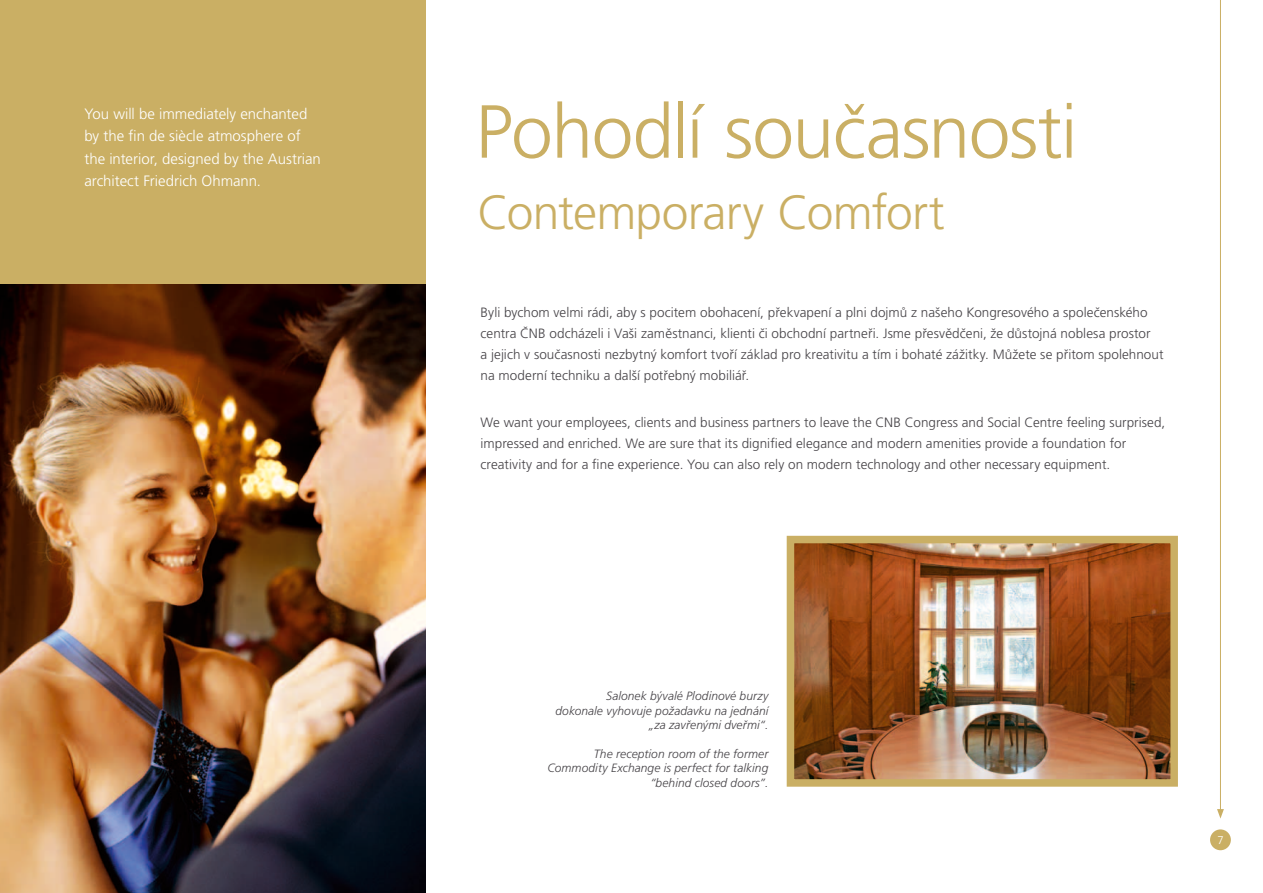
<style>
.page{position:relative;width:1263px;height:893px;background:#fff}
.page>*{position:absolute;margin:0;border:0;box-sizing:border-box;transform-origin:0 0}
.t1{font:300 75px "Frutiger CE";letter-spacing:-.02em;color:#caaf64}
.t2{font:300 48px "Frutiger CE";letter-spacing:-.015em;color:#caaf64}
.t3{font:300 15px/22.5px "Frutiger CE";color:#fff}
.t4{font:300 13.5px/21px "Frutiger CE";letter-spacing:.005em;color:#464347}
.t5{font:italic 300 12px/14.4px "Frutiger CE";letter-spacing:.005em;color:#464347;text-align:right}
.t6{font:300 11.25px "Frutiger CE";color:#fff}
</style>
<div class="page">
<div style="left:0;top:0;width:425px;height:893px;background:#caaf64"></div>
<img style="left:0;top:285px;width:425px;height:608px">
<div style="left:1210px;top:829px;width:21px;height:21px;background:#caaf64;border-radius:50%"></div>
<hr style="left:1220px;top:0;width:1px;height:811px;background:#caaf64">
<svg style="left:1217px;top:809px;width:7px;height:10px"></svg>
<img style="left:796px;top:545px;width:373px;height:233px">
<div style="left:787px;top:536px;width:391px;height:251px;border:8px solid #caaf64"></div>
<p class="t3" style="left:84px;top:102px;width:238px">You will be immediately enchanted by the fin de siècle atmosphere of the interior, designed by the Austrian architect Friedrich Ohmann.</p>
<h1 class="t1" style="left:475px;top:89px;width:604px">Pohodlí současnosti</h1>
<h2 class="t2" style="left:477px;top:185px;width:469px">Contemporary Comfort</h2>
<p class="t4" style="left:481px;top:301px;width:684px">Byli bychom velmi rádi, aby s pocitem obohacení, překvapení a plni dojmů z našeho Kongresového a společenského centra ČNB odcházeli i Vaši zaměstnanci, klienti či obchodní partneři. Jsme přesvědčeni, že důstojná noblesa prostor<br>a jejich v současnosti nezbytný komfort tvoří základ pro kreativitu a tím i bohaté zážitky. Můžete se přitom spolehnout na moderní techniku a další potřebný mobiliář.</p>
<p class="t4" style="left:481px;top:412px;width:686px">We want your employees, clients and business partners to leave the CNB Congress and Social Centre feeling surprised, impressed and enriched. We are sure that its dignified elegance and modern amenities provide a foundation for creativity and for a fine experience. You can also rely on modern technology and other necessary equipment.</p>
<p class="t5" style="left:555px;top:689px;width:214px">Salonek bývalé Plodinové burzy<br>dokonale vyhovuje požadavku na jednání „za zavřenými dveřmi“.</p>
<p class="t5" style="left:547px;top:746px;width:222px">The reception room of the former<br>Commodity Exchange is perfect for talking “behind closed doors”.</p>
<p class="t6" style="left:1217px;top:834px;width:8px">7</p>
</div>
